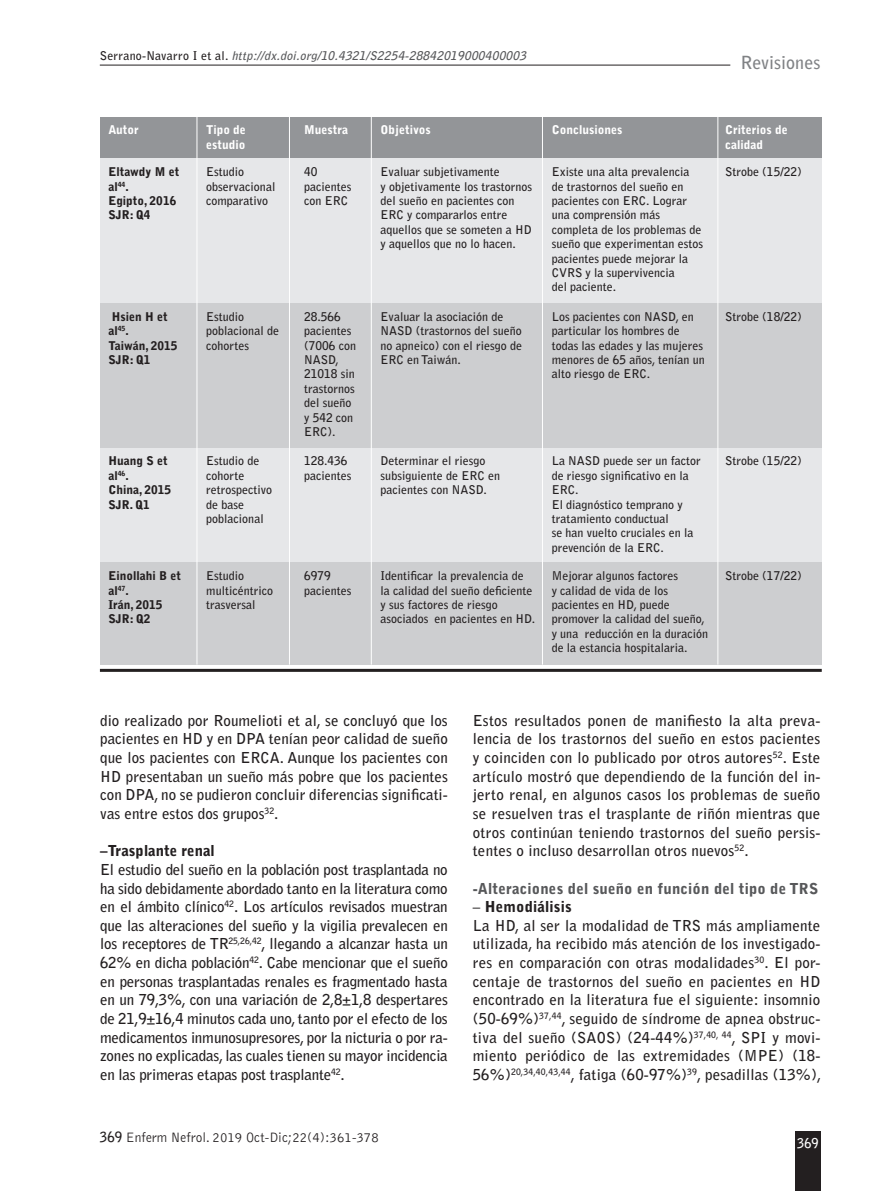
<style>
.page{position:relative;width:893px;height:1191px;background:#fff}
.page>*{position:absolute;margin:0;border:0;box-sizing:border-box;transform-origin:0 0}
.t1{font:700 18px "Bell Gothic Std";color:#808285}
.t2{font:700 15px/18.6px "Bell Gothic Std";letter-spacing:.01em;color:#231f20;text-align:justify}
.t3{font:900 15px "Bell Gothic Std";letter-spacing:.01em;color:#57585a}
.t4{font:900 15px "Bell Gothic Std";color:#231f20}
.t5{font:300 14.1px "Bell Gothic Std";color:#231f20;scale:.95 1}
.t6{font:700 13.5px "Bell Gothic Std";color:#fff;scale:.95 1}
.t7{font:700 12px/14.4px "Bell Gothic Std";color:#231f20}
.t8{font:900 12px/14.4px "Bell Gothic Std";color:#231f20}
.t9{font:italic 700 12px "Bell Gothic Std";color:#57585a}
.t10{font:900 12px/14.4px "Bell Gothic Std";color:#fff}
.s1{font-style:normal;color:#231f20}
.s2{font-weight:700}
</style>
<div class="page">
<div style="left:795px;top:1131px;width:26px;height:60px;background:#231f20"></div>
<hr style="left:100px;top:65px;width:630px;height:1px;background:#231f20">
<div style="left:100px;top:117px;width:98px;height:42px;background:#939598"></div>
<div style="left:198px;top:117px;width:98px;height:42px;background:#939598"></div>
<div style="left:296px;top:117px;width:76px;height:42px;background:#939598"></div>
<div style="left:372px;top:117px;width:171px;height:42px;background:#939598"></div>
<div style="left:543px;top:117px;width:173px;height:42px;background:#939598"></div>
<div style="left:716px;top:117px;width:106px;height:42px;background:#939598"></div>
<div style="left:100px;top:159px;width:98px;height:144px;background:#e6e7e9"></div>
<div style="left:198px;top:159px;width:98px;height:144px;background:#e6e7e9"></div>
<div style="left:296px;top:159px;width:76px;height:144px;background:#e6e7e9"></div>
<div style="left:372px;top:159px;width:171px;height:144px;background:#e6e7e9"></div>
<div style="left:543px;top:159px;width:173px;height:144px;background:#e6e7e9"></div>
<div style="left:716px;top:159px;width:106px;height:144px;background:#e6e7e9"></div>
<div style="left:100px;top:303px;width:98px;height:145px;background:#cdced0"></div>
<div style="left:198px;top:303px;width:98px;height:145px;background:#cdced0"></div>
<div style="left:296px;top:303px;width:76px;height:145px;background:#cdced0"></div>
<div style="left:372px;top:303px;width:171px;height:145px;background:#cdced0"></div>
<div style="left:543px;top:303px;width:173px;height:145px;background:#cdced0"></div>
<div style="left:716px;top:303px;width:106px;height:145px;background:#cdced0"></div>
<div style="left:100px;top:448px;width:98px;height:115px;background:#e6e7e9"></div>
<div style="left:198px;top:448px;width:98px;height:115px;background:#e6e7e9"></div>
<div style="left:296px;top:448px;width:76px;height:115px;background:#e6e7e9"></div>
<div style="left:372px;top:448px;width:171px;height:115px;background:#e6e7e9"></div>
<div style="left:543px;top:448px;width:173px;height:115px;background:#e6e7e9"></div>
<div style="left:716px;top:448px;width:106px;height:115px;background:#e6e7e9"></div>
<div style="left:100px;top:563px;width:98px;height:102px;background:#cdced0"></div>
<div style="left:198px;top:563px;width:98px;height:102px;background:#cdced0"></div>
<div style="left:296px;top:563px;width:76px;height:102px;background:#cdced0"></div>
<div style="left:372px;top:563px;width:171px;height:102px;background:#cdced0"></div>
<div style="left:543px;top:563px;width:173px;height:102px;background:#cdced0"></div>
<div style="left:716px;top:563px;width:106px;height:102px;background:#cdced0"></div>
<hr style="left:100px;top:669px;width:722px;height:3px;background:#231f20">
<hr style="left:197px;top:117px;width:1px;height:547px;background:#fff">
<hr style="left:289px;top:117px;width:1px;height:547px;background:#fff">
<hr style="left:371px;top:117px;width:1px;height:547px;background:#fff">
<hr style="left:542px;top:117px;width:1px;height:547px;background:#fff">
<hr style="left:718px;top:117px;width:1px;height:547px;background:#fff">
<p class="t9" style="left:100px;top:49px;width:431px"><span class="s1">S e r r a n o - N a v a r r o I e t a l .</span> http://dx.doi.org/10.4321/S2254-28842019000400003</p>
<p class="t1" style="left:740px;top:52px;width:81px">Revisiones</p>
<p class="t10" style="left:108px;top:123px;width:32px">Autor</p>
<p class="t10" style="left:206px;top:123px;width:41px">Tipo de estudio</p>
<p class="t10" style="left:304px;top:123px;width:46px">Muestra</p>
<p class="t10" style="left:381px;top:123px;width:52px">Objetivos</p>
<p class="t10" style="left:552px;top:123px;width:72px">Conclusiones</p>
<p class="t10" style="left:725px;top:123px;width:64px">Criterios de calidad</p>
<p class="t8" style="left:108px;top:165px;width:73px">Eltawdy M et al<sup>44</sup>.</p>
<p class="t8" style="left:108px;top:193px;width:69px">Egipto, 2016</p>
<p class="t8" style="left:108px;top:208px;width:44px">SJR: Q4</p>
<p class="t7" style="left:206px;top:165px;width:71px">Estudio observacional comparativo</p>
<p class="t7" style="left:304px;top:165px;width:15px">40</p>
<p class="t7" style="left:725px;top:165px;width:78px">Strobe (15/22)</p>
<p class="t7" style="left:381px;top:165px;width:153px">Evaluar subjetivamente<br>y objetivamente los trastornos del sueño en pacientes con<br>ERC y compararlos entre aquellos que se someten a HD y aquellos que no lo hacen.</p>
<p class="t7" style="left:552px;top:165px;width:139px">Existe una alta prevalencia de trastornos del sueño en pacientes con ERC. Lograr una comprensión más</p>
<p class="t7" style="left:304px;top:179px;width:49px">pacientes con ERC</p>
<p class="t7" style="left:552px;top:222px;width:153px">completa de los problemas de sueño que experimentan estos pacientes puede mejorar la<br>CVRS y la supervivencia<br>del paciente.</p>
<p class="t8" style="left:108px;top:309px;width:61px">Hsien H et al<sup>45</sup>.</p>
<p class="t8" style="left:108px;top:338px;width:71px">Taiwán, 2015</p>
<p class="t8" style="left:108px;top:352px;width:44px">SJR: Q1</p>
<p class="t8" style="left:108px;top:454px;width:61px">Huang S et al<sup>46</sup>.</p>
<p class="t8" style="left:108px;top:483px;width:64px">China, 2015</p>
<p class="t8" style="left:108px;top:497px;width:43px">SJR. Q1</p>
<p class="t8" style="left:108px;top:569px;width:74px">Einollahi B et al<sup>47</sup>.</p>
<p class="t8" style="left:108px;top:597px;width:56px">Irán, 2015</p>
<p class="t8" style="left:108px;top:612px;width:44px">SJR: Q2</p>
<p class="t7" style="left:206px;top:309px;width:74px">Estudio poblacional de cohortes</p>
<p class="t7" style="left:304px;top:309px;width:38px">28.566</p>
<p class="t7" style="left:304px;top:324px;width:53px">pacientes (7006 con<br>NASD,<br>21018 sin trastornos del sueño y 542 con<br>ERC).</p>
<p class="t7" style="left:206px;top:454px;width:67px">Estudio de cohorte retrospectivo de base poblacional</p>
<p class="t7" style="left:304px;top:454px;width:45px">128.436</p>
<p class="t7" style="left:304px;top:468px;width:49px">pacientes</p>
<p class="t7" style="left:206px;top:568px;width:68px">Estudio multicéntrico trasversal</p>
<p class="t7" style="left:304px;top:568px;width:28px">6979</p>
<p class="t7" style="left:304px;top:583px;width:49px">pacientes</p>
<p class="t7" style="left:381px;top:309px;width:143px">Evaluar la asociación de<br>NASD (trastornos del sueño no apneico) con el riesgo de<br>ERC en Taiwán.</p>
<p class="t7" style="left:552px;top:309px;width:155px">Los pacientes con NASD, en particular los hombres de todas las edades y las mujeres menores de 65 años, tenían un alto riesgo de ERC.</p>
<p class="t7" style="left:725px;top:309px;width:78px">Strobe (18/22)</p>
<p class="t7" style="left:381px;top:454px;width:121px">Determinar el riesgo subsiguiente de ERC en pacientes con NASD.</p>
<p class="t7" style="left:552px;top:454px;width:151px">La NASD puede ser un factor de riesgo significativo en la<br>ERC.</p>
<p class="t7" style="left:552px;top:497px;width:133px">El diagnóstico temprano y tratamiento conductual</p>
<p class="t7" style="left:552px;top:526px;width:143px">se han vuelto cruciales en la prevención de la ERC.</p>
<p class="t7" style="left:725px;top:454px;width:78px">Strobe (15/22)</p>
<p class="t7" style="left:381px;top:568px;width:156px">Identificar la prevalencia de la calidad del sueño deficiente y sus factores de riesgo asociados en pacientes en HD.</p>
<p class="t7" style="left:552px;top:568px;width:158px">Mejorar algunos factores<br>y calidad de vida de los pacientes en HD, puede promover la calidad del sueño, y una reducción en la duración de la estancia hospitalaria.</p>
<p class="t7" style="left:725px;top:568px;width:78px">Strobe (17/22)</p>
<p class="t2" style="left:100px;top:711px;width:349px">dio realizado por Roumelioti et al, se concluyó que los pacientes en HD y en DPA tenían peor calidad de sueño que los pacientes con ERCA. Aunque los pacientes con HD presentaban un sueño más pobre que los pacientes con DPA, no se pudieron concluir diferencias significati&shy;vas entre estos dos grupos<sup>32</sup>.</p>
<p class="t4" style="left:100px;top:842px;width:116px">–Trasplante renal</p>
<p class="t2" style="left:100px;top:860px;width:349px">El estudio del sueño en la población post trasplantada no ha sido debidamente abordado tanto en la literatura como en el ámbito clínico<sup>42</sup>. Los artículos revisados muestran que las alteraciones del sueño y la vigilia prevalecen en los receptores de TR<sup>25,26,42</sup>, llegando a alcanzar hasta un 62% en dicha población<sup>42</sup>. Cabe mencionar que el sueño en personas trasplantadas renales es fragmentado hasta en un 79,3%, con una variación de 2,8±1,8 despertares de 21,9±16,4 minutos cada uno, tanto por el efecto de los medicamentos inmunosupresores, por la nicturia o por ra&shy;zones no explicadas, las cuales tienen su mayor incidencia en las primeras etapas post trasplante<sup>42</sup>.</p>
<p class="t5" style="left:100px;top:1130px;width:295px"><span class="s2">369</span> Enferm Nefrol. 2019 Oct-Dic;22(4):361-378</p>
<p class="t2" style="left:473px;top:711px;width:349px">Estos resultados ponen de manifiesto la alta preva&shy;lencia de los trastornos del sueño en estos pacientes y coinciden con lo publicado por otros autores<sup>52</sup>. Este artículo mostró que dependiendo de la función del in&shy;jerto renal, en algunos casos los problemas de sueño se resuelven tras el trasplante de riñón mientras que otros continúan teniendo trastornos del sueño persis&shy;tentes o incluso desarrollan otros nuevos<sup>52</sup>.</p>
<p class="t3" style="left:473px;top:879px;width:347px">-Alteraciones del sueño en función del tipo de TRS</p>
<p class="t4" style="left:473px;top:898px;width:100px"><span class="s2">–</span> Hemodiálisis</p>
<p class="t2" style="left:473px;top:916px;width:350px">La HD, al ser la modalidad de TRS más ampliamente utilizada, ha recibido más atención de los investigado&shy;res en comparación con otras modalidades<sup>30</sup>. El por&shy;centaje de trastornos del sueño en pacientes en HD encontrado en la literatura fue el siguiente: insomnio (50-69%)<sup>37,44</sup>, seguido de síndrome de apnea obstruc&shy;tiva del sueño (SAOS) (24-44%)<sup>37,40,</sup> <sup>44</sup>, SPI y movi&shy;miento periódico de las extremidades (MPE) (18- 56%)<sup>20,34,40,43,44</sup>, fatiga (60-97%)<sup>39</sup>, pesadillas (13%),</p>
<p class="t6" style="left:797px;top:1134px;width:24px">369</p>
</div>
